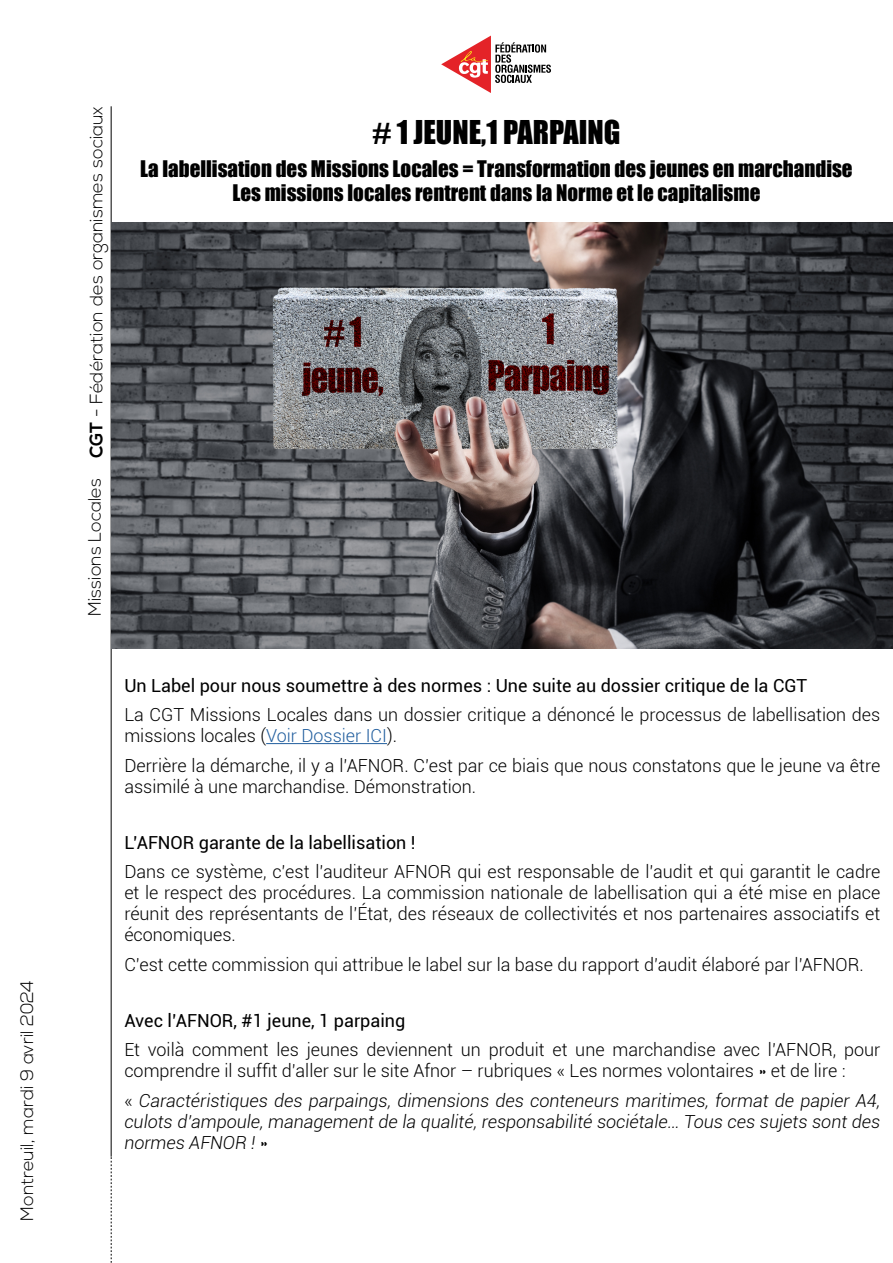
<style>
.page{position:relative;width:893px;height:1263px;background:#fff}
.page>*{position:absolute;margin:0;border:0;box-sizing:border-box;transform-origin:0 0}
.t1{font:30.15px "Impact";color:#000}
.t2{font:21px/23.5px "Impact";color:#000;text-align:center}
.t3{font:300 18px/21px "Roboto";color:#000}
.t4{font:italic 300 18px/21px "Roboto";color:#000;text-align:justify}
.t5{font:18px "Roboto";color:#000}
.t6{font:300 18px "Nexa";color:#000}
.s1{font-weight:700}
.s2{color:#215e9e}
.s3{font-style:normal}
</style>
<div class="page">
<hr style="left:111px;top:106px;width:1px;height:1051px;background:#000">
<svg style="left:111px;top:1157px;width:1px;height:106px"></svg>
<svg style="left:441px;top:36px;width:110px;height:57px"></svg>
<hr style="left:266px;top:743px;width:121px;height:1px;background:#215e9e">
<img style="left:112px;top:222px;width:781px;height:426px">
<p class="t6" style="left:17px;top:1221px;width:242px;rotate:-90deg">Montreuil, mardi 9 avril 2024</p>
<p class="t6" style="left:86px;top:458px;width:353px;rotate:-90deg"><span class="s1">CGT</span> - Fédération des organismes sociaux</p>
<p class="t6" style="left:84px;top:616px;width:140px;rotate:-90deg">Missions Locales</p>
<h1 class="t1" style="left:372px;top:109px;width:249px"># 1 JEUNE,1 PARPAING</h1>
<p class="t2" style="left:140px;top:157px;width:714px">La labellisation des Missions Locales = Transformation des jeunes en marchandise<br>Les missions locales rentrent dans la Norme et le capitalisme</p>
<p class="t5" style="left:124px;top:673px;width:684px">Un Label pour nous soumettre à des normes : Une suite au dossier critique de la CGT</p>
<p class="t3" style="left:124px;top:704px;width:757px">La CGT Missions Locales dans un dossier critique a dénoncé le processus de labellisation des missions locales (<span class="s2">Voir Dossier ICI</span>).</p>
<p class="t3" style="left:124px;top:754px;width:757px">Derrière la démarche, il y a l’AFNOR. C’est par ce biais que nous constatons que le jeune va être assimilé à une marchandise. Démonstration.</p>
<p class="t5" style="left:124px;top:830px;width:293px">L’AFNOR garante de la labellisation !</p>
<p class="t3" style="left:124px;top:861px;width:757px;text-align:justify">Dans ce système, c’est l’auditeur AFNOR qui est responsable de l’audit et qui garantit le cadre et le respect des procédures. La commission nationale de labellisation qui a été mise en place réunit des représentants de l’État, des réseaux de collectivités et nos partenaires associatifs et économiques.</p>
<p class="t3" style="left:124px;top:953px;width:741px">C’est cette commission qui attribue le label sur la base du rapport d’audit élaboré par l’AFNOR.</p>
<p class="t5" style="left:124px;top:1008px;width:283px">Avec l’AFNOR, #1 jeune, 1 parpaing</p>
<p class="t3" style="left:124px;top:1039px;width:757px">Et voilà comment les jeunes deviennent un produit et une marchandise avec l’AFNOR, pour comprendre il suffit d’aller sur le site Afnor – rubriques « Les normes volontaires » et de lire :</p>
<p class="t4" style="left:124px;top:1089px;width:757px"><span class="s3">«</span> Caractéristiques des parpaings, dimensions des conteneurs maritimes, format de papier A4, culots d’ampoule, management de la qualité, responsabilité sociétale… Tous ces sujets sont des normes AFNOR ! <span class="s3">»</span></p>
</div>
